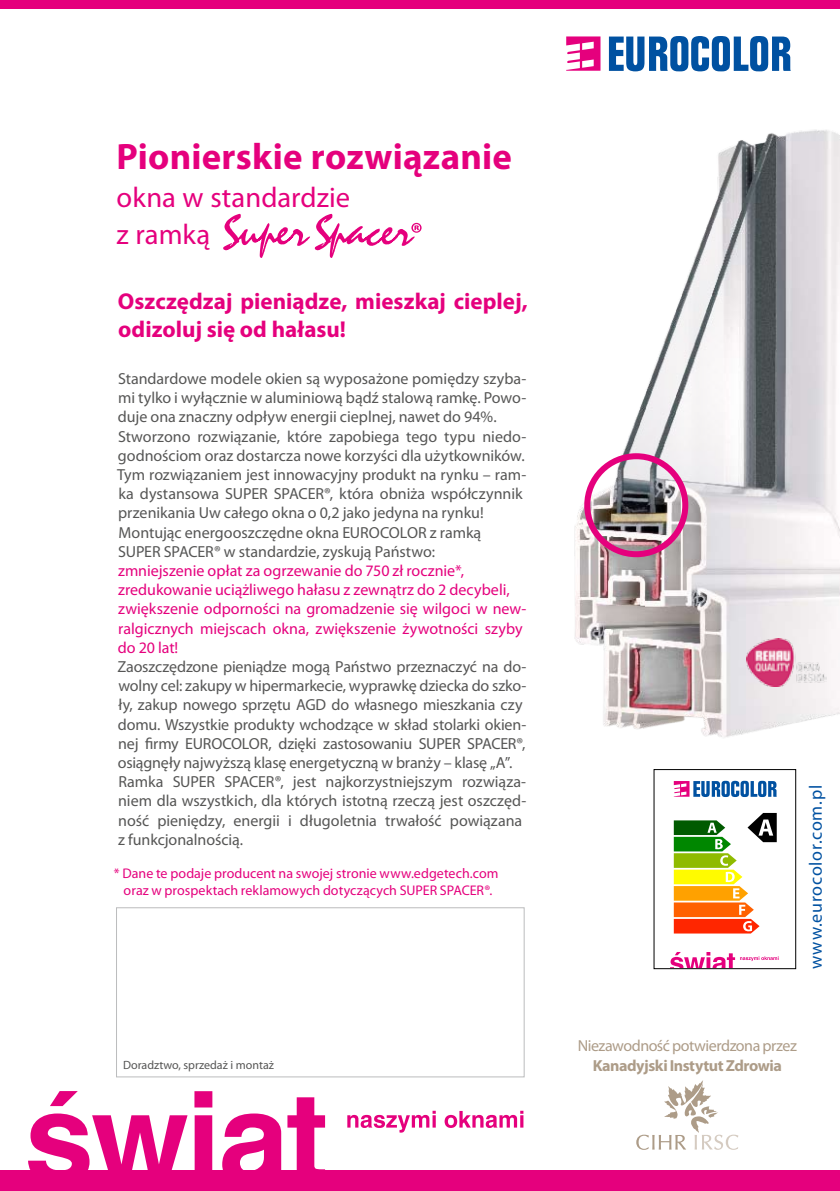
<style>
.page{position:relative;width:840px;height:1191px;background:#fff}
.page>*{position:absolute;margin:0;border:0;box-sizing:border-box;transform-origin:0 0}
.t1{font:700 36.8px "Myriad Pro";letter-spacing:.005em;color:#e5007d}
.t2{font:28.6px/36.4px "Myriad Pro";color:#e5007d}
.t3{font:700 23px/27.6px "Myriad Pro";color:#e5007d}
.t4{font:18px "Myriad Pro";letter-spacing:.04em;color:#0051a1}
.t5{font:16px/19.2px "Myriad Pro";letter-spacing:-.005em;color:#565655}
.t6{font:16px/19.2px "Myriad Pro";color:#e5007d}
.t7{font:16px "Myriad Pro";letter-spacing:-.03em;color:#ad9c88}
.t8{font:700 16px "Myriad Pro";letter-spacing:-.025em;color:#ad9c88}
.t9{font:14px/16.8px "Myriad Pro";color:#e5007d;text-align:center}
.t10{font:12px "Myriad Pro";color:#565655}
</style>
<div class="page">
<svg style="left:223px;top:214px;width:198px;height:44px"></svg>
<svg style="left:636px;top:1080px;width:102px;height:69px"></svg>
<img style="left:574px;top:130px;width:265px;height:681px">
<img style="left:746px;top:638px;width:80px;height:48px">
<svg style="left:347px;top:1110px;width:176px;height:22px"></svg>
<svg style="left:28px;top:1091px;width:297px;height:79px"></svg>
<div style="left:653px;top:769px;width:142px;height:199px;background:#fff"></div>
<svg style="left:673px;top:781px;width:103px;height:16px"></svg>
<svg style="left:673px;top:813px;width:103px;height:120px"></svg>
<svg style="left:670px;top:952px;width:108px;height:15px"></svg>
<div style="left:653px;top:769px;width:142px;height:200px;border:1px solid #000"></div>
<div style="left:116px;top:907px;width:408px;height:170px;background:#fff;border:1px solid #bbbcbd"></div>
<div style="left:584px;top:453px;width:104px;height:104px;border:6px solid #e5007d;border-radius:50%"></div>
<div style="left:0;top:1170px;width:839px;height:21px;background:#e5007d"></div>
<div style="left:0;top:0;width:839px;height:9px;background:#e5007d"></div>
<svg style="left:608px;top:36px;width:182px;height:35px"></svg>
<svg style="left:566px;top:36px;width:34px;height:35px"></svg>
<h1 class="t1" style="left:116px;top:133px;width:396px">Pionierskie rozwiązanie</h1>
<h2 class="t2" style="left:116px;top:179px;width:235px">okna w standardzie z ramką</h2>
<h3 class="t3" style="left:118px;top:287px;width:411px">Oszczędzaj pieniądze, mieszkaj cieplej, odizoluj się od hałasu!</h3>
<p class="t5" style="left:117px;top:369px;width:410px">Standardowe modele okien są wyposażone pomiędzy szyba&shy;mi tylko i wyłącznie w aluminiową bądź stalową ramkę. Powo&shy;duje ona znaczny odpływ energii cieplnej, nawet do 94%.<br>Stworzono rozwiązanie, które zapobiega tego typu niedo&shy;godnościom oraz dostarcza nowe korzyści dla użytkowników.<br>Tym rozwiązaniem jest innowacyjny produkt na rynku – ram&shy;ka dystansowa SUPER SPACER®, która obniża współczynnik przenikania Uw całego okna o 0,2 jako jedyna na rynku!<br>Montując energooszczędne okna EUROCOLOR z ramką SUPER SPACER® w standardzie, zyskują Państwo:</p>
<p class="t6" style="left:118px;top:561px;width:410px">zmniejszenie opłat za ogrzewanie do 750 zł rocznie*, zredukowanie uciążliwego hałasu z zewnątrz do 2 decybeli, zwiększenie odporności na gromadzenie się wilgoci w new&shy;ralgicznych miejscach okna, zwiększenie żywotności szyby do 20 lat!</p>
<p class="t5" style="left:117px;top:657px;width:410px">Zaoszczędzone pieniądze mogą Państwo przeznaczyć na do&shy;wolny cel: zakupy w hipermarkecie, wyprawkę dziecka do szko&shy;ły, zakup nowego sprzętu AGD do własnego mieszkania czy domu. Wszystkie produkty wchodzące w skład stolarki okien&shy;nej firmy EUROCOLOR, dzięki zastosowaniu SUPER SPACER®, osiągnęły najwyższą klasę energetyczną w branży – klasę „A”.<br>Ramka SUPER SPACER®, jest najkorzystniejszym rozwiąza&shy;niem dla wszystkich, dla których istotną rzeczą jest oszczęd&shy;ność pieniędzy, energii i długoletnia trwałość powiązana z funkcjonalnością.</p>
<p class="t9" style="left:114px;top:865px;width:386px">* Dane te podaje producent na swojej stronie www.edgetech.com oraz w prospektach reklamowych dotyczących SUPER SPACER®.</p>
<p class="t10" style="left:123px;top:1058px;width:152px">Doradztwo, sprzedaż i montaż</p>
<p class="t4" style="left:804px;top:969px;width:186px;rotate:-90deg">www.eurocolor.com.pl</p>
<p class="t7" style="left:577px;top:1036px;width:220px">Niezawodność potwierdzona przez</p>
<p class="t8" style="left:592px;top:1054px;width:191px">Kanadyjski Instytut Zdrowia</p>
</div>
